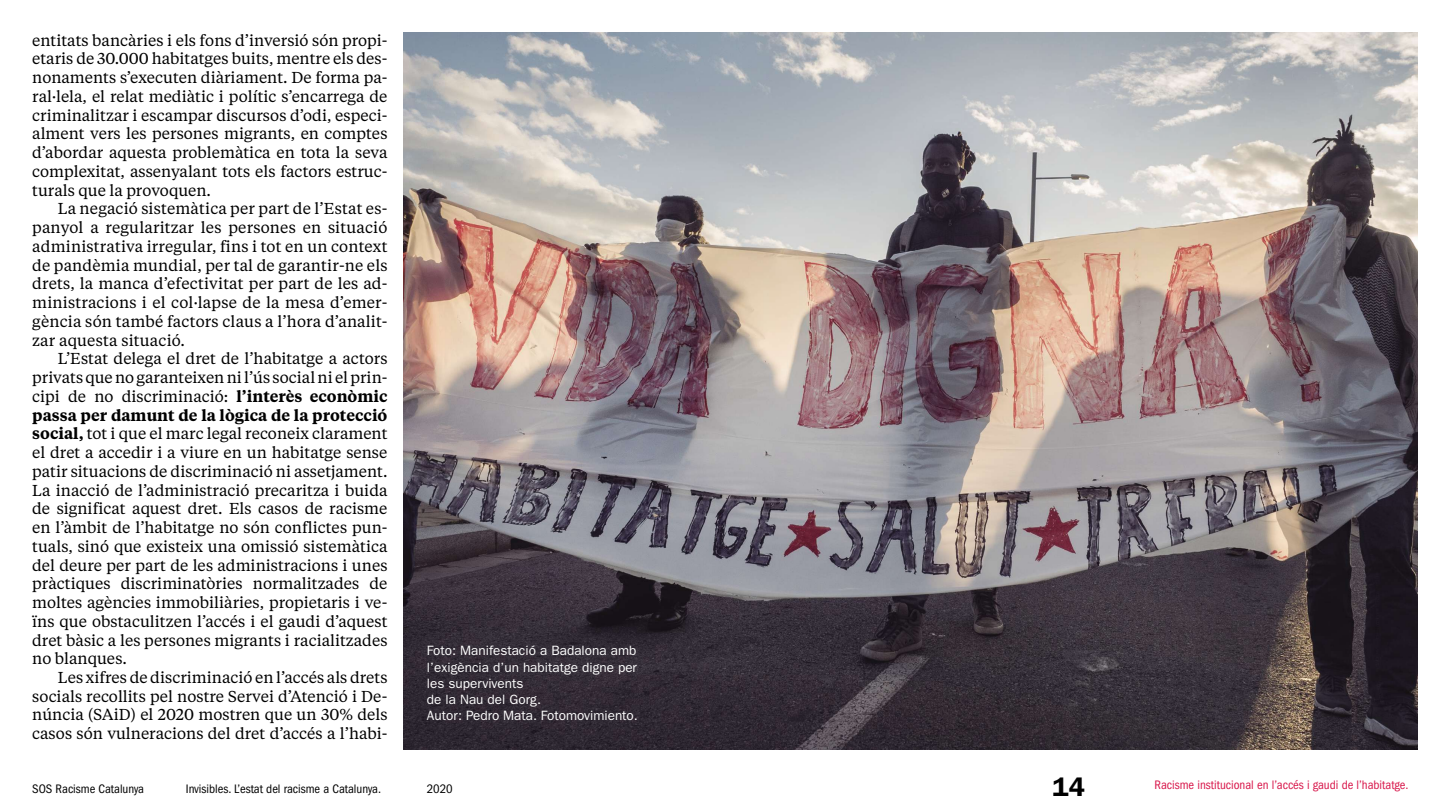
<style>
.page{position:relative;width:1440px;height:810px;background:#fff}
.page>*{position:absolute;margin:0;border:0;box-sizing:border-box;transform-origin:0 0}
.t1{font:600 27px "ITC Franklin Gothic Std";color:#000}
.t2{font:15.75px/18.8px "Tiempos Text";color:#000;text-align:justify}
.t3{font:13.5px/16.2px "ITC Franklin Gothic Std";color:#fff}
.t4{font:condensed 12.75px "ITC Franklin Gothic Std";color:#000}
.t5{font:condensed 12.75px "ITC Franklin Gothic Std";color:#d8174b}
.s1{font-weight:600}
</style>
<div class="page">
<img style="left:403px;top:32px;width:1014px;height:718px">
<p class="t2" style="left:32px;top:30px;width:357px">entitats bancàries i els fons d’inversió són propi&shy;etaris de 30.000 habitatges buits, mentre els des&shy;nonaments s’executen diàriament. De forma pa&shy;ral·lela, el relat mediàtic i polític s’encarrega de criminalitzar i escampar discursos d’odi, especi&shy;alment vers les persones migrants, en comptes d’abordar aquesta problemàtica en tota la seva complexitat, assenyalant tots els factors estruc&shy;turals que la provoquen.</p>
<p class="t2" style="left:32px;top:199px;width:357px;text-indent:26px">La negació sistemàtica per part de l’Estat es&shy;panyol a regularitzar les persones en situació administrativa irregular, fins i tot en un context de pandèmia mundial, per tal de garantir-ne els drets, la manca d’efectivitat per part de les ad&shy;ministracions i el col·lapse de la mesa d’emer&shy;gència són també factors claus a l’hora d’analit&shy;zar aquesta situació.</p>
<p class="t2" style="left:32px;top:349px;width:357px;text-indent:26px">L’Estat delega el dret de l’habitatge a actors privats que no garanteixen ni l’ús social ni el prin&shy;cipi de no discriminació: <span class="s1">l’interès econòmic passa per damunt de la lògica de la protecció social,</span> tot i que el marc legal reconeix clarament el dret a accedir i a viure en un habitatge sense patir situacions de discriminació ni assetjament.<br>La inacció de l’administració precaritza i buida de significat aquest dret. Els casos de racisme en l’àmbit de l’habitatge no són conflictes pun&shy;tuals, sinó que existeix una omissió sistemàtica del deure per part de les administracions i unes pràctiques discriminatòries normalitzades de moltes agències immobiliàries, propietaris i ve&shy;ïns que obstaculitzen l’accés i el gaudi d’aquest dret bàsic a les persones migrants i racialitzades no blanques.</p>
<p class="t2" style="left:32px;top:667px;width:357px;text-indent:26px">Les xifres de discriminació en l’accés als drets socials recollits pel nostre Servei d’Atenció i De&shy;núncia (SAiD) el 2020 mostren que un 30% dels casos són vulneracions del dret d’accés a l’habi-</p>
<p class="t3" style="left:427px;top:643px;width:213px">Foto: Manifestació a Badalona amb l’exigència d’un habitatge digne per les supervivents<br>de la Nau del Gorg.<br>Autor: Pedro Mata. Fotomovimiento.</p>
<p class="t4" style="left:32px;top:781px;width:113px">SOS Racisme Catalunya</p>
<p class="t4" style="left:186px;top:781px;width:197px">Invisibles. L’estat del racisme a Catalunya.</p>
<p class="t4" style="left:427px;top:781px;width:28px">2020</p>
<h1 class="t1" style="left:1052px;top:770px;width:34px">14</h1>
<p class="t5" style="left:1155px;top:778px;width:255px">Racisme institucional en l’accés i gaudi de l’habitatge.</p>
</div>
